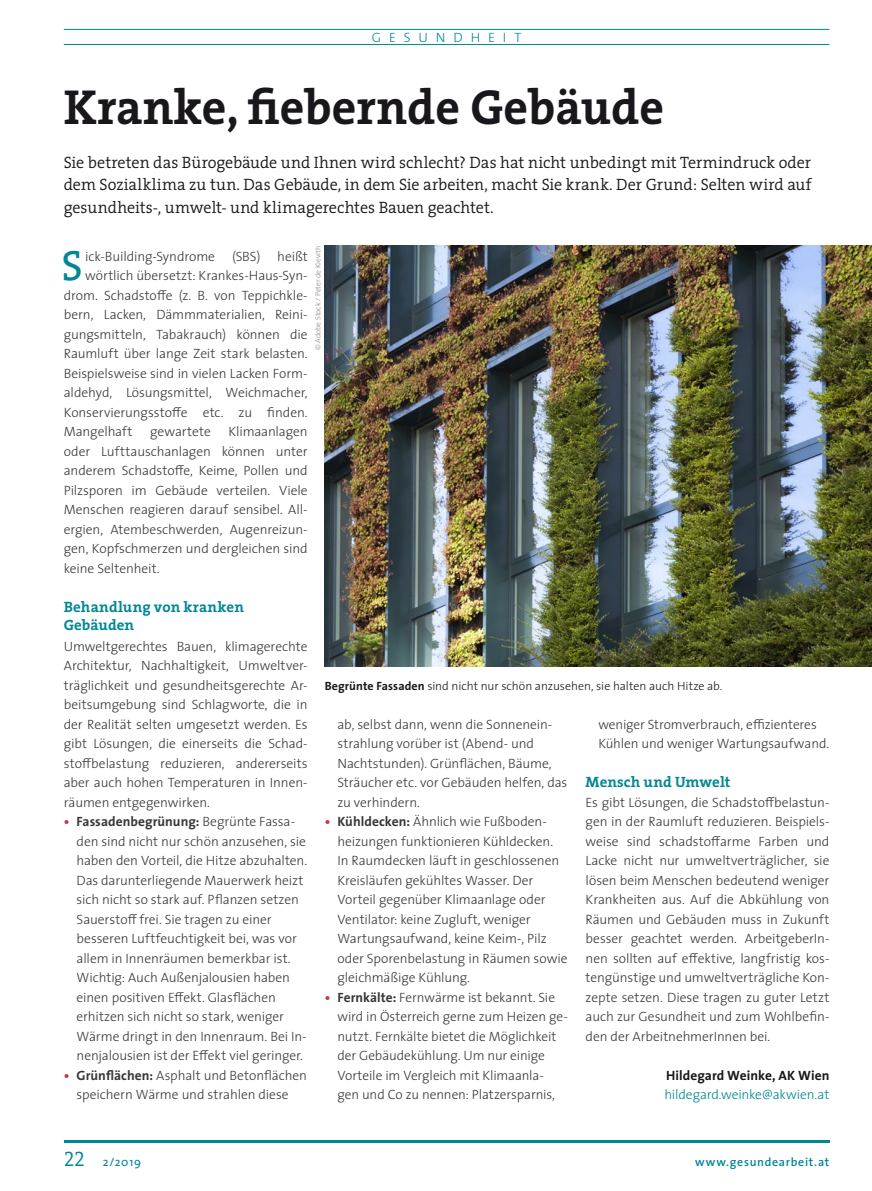
<style>
.page{position:relative;width:872px;height:1191px;background:#fff}
.page>*{position:absolute;margin:0;border:0;box-sizing:border-box;transform-origin:0 0}
.t1{font:700 49.5px "The Serif";color:#1a171c}
.t2{font:42.45px "The Serif";color:#008795}
.t3{font:300 16.5px/22.5px "The Serif";letter-spacing:-.005em;color:#1a171c;text-align:justify}
.t4{font:700 15px/18px "The Serif";letter-spacing:.005em;color:#008795}
.t5{font:300 13.5px/19.5px "The Sans";letter-spacing:-.01em;color:#38373a}
.t6{font:300 13.5px "The Sans";letter-spacing:-.005em;color:#008795}
.t7{font:700 13.5px "The Sans";letter-spacing:.005em;color:#1a171c}
.t8{font:300 13.5px "The Sans";letter-spacing:.59em;color:#008795}
.t9{font:300 12px "The Sans";letter-spacing:-.005em;color:#1a171c}
.t10{font:600 12px "The Sans";letter-spacing:.06em;color:#008795}
.t11{font:12px "The Sans";color:#008795}
.t12{font:300 7.5px "The Sans";color:#888785}
.s1{font-weight:700;color:#c73642}
.s2{font-weight:700}
.s3{font-family:"The Serif Semi Light Caps";font-size:21px}
</style>
<div class="page">
<hr style="left:64px;top:1140px;width:765px;height:2px;background:#008795">
<hr style="left:64px;top:29px;width:765px;height:1px;background:#008795">
<hr style="left:64px;top:44px;width:765px;height:1px;background:#008795">
<img style="left:325px;top:246px;width:547px;height:420px">
<p class="t8" style="left:372px;top:26px;width:151px">GESUNDHEIT</p>
<h1 class="t1" style="left:64px;top:66px;width:602px">Kranke, fiebernde Gebäude</h1>
<p class="t3" style="left:64px;top:150px;width:749px">Sie betreten das Bürogebäude und Ihnen wird schlecht? Das hat nicht unbedingt mit Termindruck oder dem Sozialklima zu tun. Das Gebäude, in dem Sie arbeiten, macht Sie krank. Der Grund: Selten wird auf gesundheits-, umwelt- und klimagerechtes Bauen geachtet.</p>
<p class="t12" style="left:312px;top:350px;width:106px;rotate:-90deg">© Adobe Stock / Peter de Kievith</p>
<h2 class="t2" style="left:62px;top:230px;width:23px">S</h2>
<p class="t5" style="left:85px;top:246px;width:131px">ick-Building-Syndrome</p>
<p class="t5" style="left:232px;top:246px;width:30px">(SBS)</p>
<p class="t5" style="left:277px;top:246px;width:32px">heißt</p>
<p class="t5" style="left:85px;top:265px;width:224px">wörtlich übersetzt: Krankes-Haus-Syn-</p>
<p class="t5" style="left:64px;top:285px;width:245px">drom. Schadstoffe (z. B. von Teppichkle-</p>
<p class="t5" style="left:64px;top:304px;width:245px">bern, Lacken, Dämmmaterialien, Reini-</p>
<p class="t5" style="left:64px;top:324px;width:245px">gungsmitteln, Tabakrauch) können die</p>
<p class="t5" style="left:64px;top:343px;width:245px">Raumluft über lange Zeit stark belasten.</p>
<p class="t5" style="left:64px;top:363px;width:245px">Beispielsweise sind in vielen Lacken Form-</p>
<p class="t5" style="left:64px;top:382px;width:245px">aldehyd, Lösungsmittel, Weichmacher,</p>
<p class="t5" style="left:64px;top:402px;width:245px">Konservierungsstoffe etc. zu finden.</p>
<p class="t5" style="left:64px;top:421px;width:70px">Mangelhaft</p>
<p class="t5" style="left:150px;top:421px;width:62px">gewartete</p>
<p class="t5" style="left:64px;top:421px;width:245px;text-align:justify;text-indent:165px">Klimaanlagen oder Lufttauschanlagen können unter anderem Schadstoffe, Keime, Pollen und Pilzsporen im Gebäude verteilen. Viele Menschen reagieren darauf sensibel. All&shy;ergien, Atembeschwerden, Augenreizun&shy;gen, Kopfschmerzen und dergleichen sind keine Seltenheit.</p>
<p class="t4" style="left:64px;top:597px;width:182px">Behandlung von kranken<br>Gebäuden</p>
<p class="t5" style="left:64px;top:636px;width:245px;text-align:justify">Umweltgerechtes Bauen, klimagerechte Architektur, Nachhaltigkeit, Umweltver&shy;träglichkeit und gesundheitsgerechte Ar&shy;beitsumgebung sind Schlagworte, die in der Realität selten umgesetzt werden. Es gibt Lösungen, die einerseits die Schad&shy;stoffbelastung reduzieren, andererseits aber auch hohen Temperaturen in Innen&shy;räumen entgegenwirken.</p>
<p class="t5" style="left:77px;top:811px;width:232px;text-indent:-13px"><span class="s1">•</span> <span class="s2">Fassadenbegrünung:</span> Begrünte Fassa&shy;den sind nicht nur schön anzusehen, sie haben den Vorteil, die Hitze abzuhalten.<br>Das darunterliegende Mauerwerk heizt sich nicht so stark auf. Pflanzen setzen Sauerstoff frei. Sie tragen zu einer besseren Luftfeuchtigkeit bei, was vor allem in Innenräumen bemerkbar ist.<br>Wichtig: Auch Außenjalousien haben einen positiven Effekt. Glasflächen erhitzen sich nicht so stark, weniger Wärme dringt in den Innenraum. Bei In&shy;nenjalousien ist der Effekt viel geringer.</p>
<p class="t5" style="left:64px;top:1065px;width:245px;text-align:center"><span class="s1">•</span> <span class="s2">Grünflächen:</span> Asphalt und Betonflächen speichern Wärme und strahlen diese</p>
<p class="t9" style="left:325px;top:676px;width:399px"><span class="s2">Begrünte Fassaden</span> sind nicht nur schön anzusehen, sie halten auch Hitze ab.</p>
<p class="t5" style="left:337px;top:714px;width:231px">ab, selbst dann, wenn die Sonnenein&shy;strahlung vorüber ist (Abend- und<br>Nachtstunden). Grünflächen, Bäume,<br>Sträucher etc. vor Gebäuden helfen, das zu verhindern.</p>
<p class="t5" style="left:337px;top:811px;width:232px;text-indent:-13px"><span class="s1">•</span> <span class="s2">Kühldecken:</span> Ähnlich wie Fußboden&shy;heizungen funktionieren Kühldecken.<br>In Raumdecken läuft in geschlossenen Kreisläufen gekühltes Wasser. Der Vorteil gegenüber Klimaanlage oder Ventilator: keine Zugluft, weniger Wartungsaufwand, keine Keim-, Pilz oder Sporenbelastung in Räumen sowie gleichmäßige Kühlung.</p>
<p class="t5" style="left:337px;top:987px;width:232px;text-indent:-13px"><span class="s1">•</span> <span class="s2">Fernkälte:</span> Fernwärme ist bekannt. Sie wird in Österreich gerne zum Heizen ge&shy;nutzt. Fernkälte bietet die Möglichkeit der Gebäudekühlung. Um nur einige Vorteile im Vergleich mit Klimaanla&shy;gen und Co zu nennen: Platzersparnis,</p>
<p class="t5" style="left:598px;top:714px;width:232px">weniger Stromverbrauch, effizienteres<br>Kühlen und weniger Wartungsaufwand.</p>
<p class="t4" style="left:585px;top:773px;width:146px">Mensch und Umwelt</p>
<p class="t5" style="left:585px;top:792px;width:245px;text-align:justify">Es gibt Lösungen, die Schadstoffbelastun&shy;gen in der Raumluft reduzieren. Beispiels&shy;weise sind schadstoffarme Farben und Lacke nicht nur umweltverträglicher, sie lösen beim Menschen bedeutend weniger Krankheiten aus. Auf die Abkühlung von Räumen und Gebäuden muss in Zukunft besser geachtet werden. ArbeitgeberIn&shy;nen sollten auf effektive, langfristig kos&shy;tengünstige und umweltverträgliche Kon&shy;zepte setzen. Diese tragen zu guter Letzt auch zur Gesundheit und zum Wohlbefin&shy;den der ArbeitnehmerInnen bei.</p>
<p class="t7" style="left:666px;top:1064px;width:165px">Hildegard Weinke, AK Wien</p>
<p class="t6" style="left:664px;top:1083px;width:166px">hildegard.weinke@akwien.at</p>
<p class="t11" style="left:64px;top:1151px;width:79px"><span class="s3">22</span> 2/2019</p>
<p class="t10" style="left:695px;top:1151px;width:136px">www.gesundearbeit.at</p>
</div>
